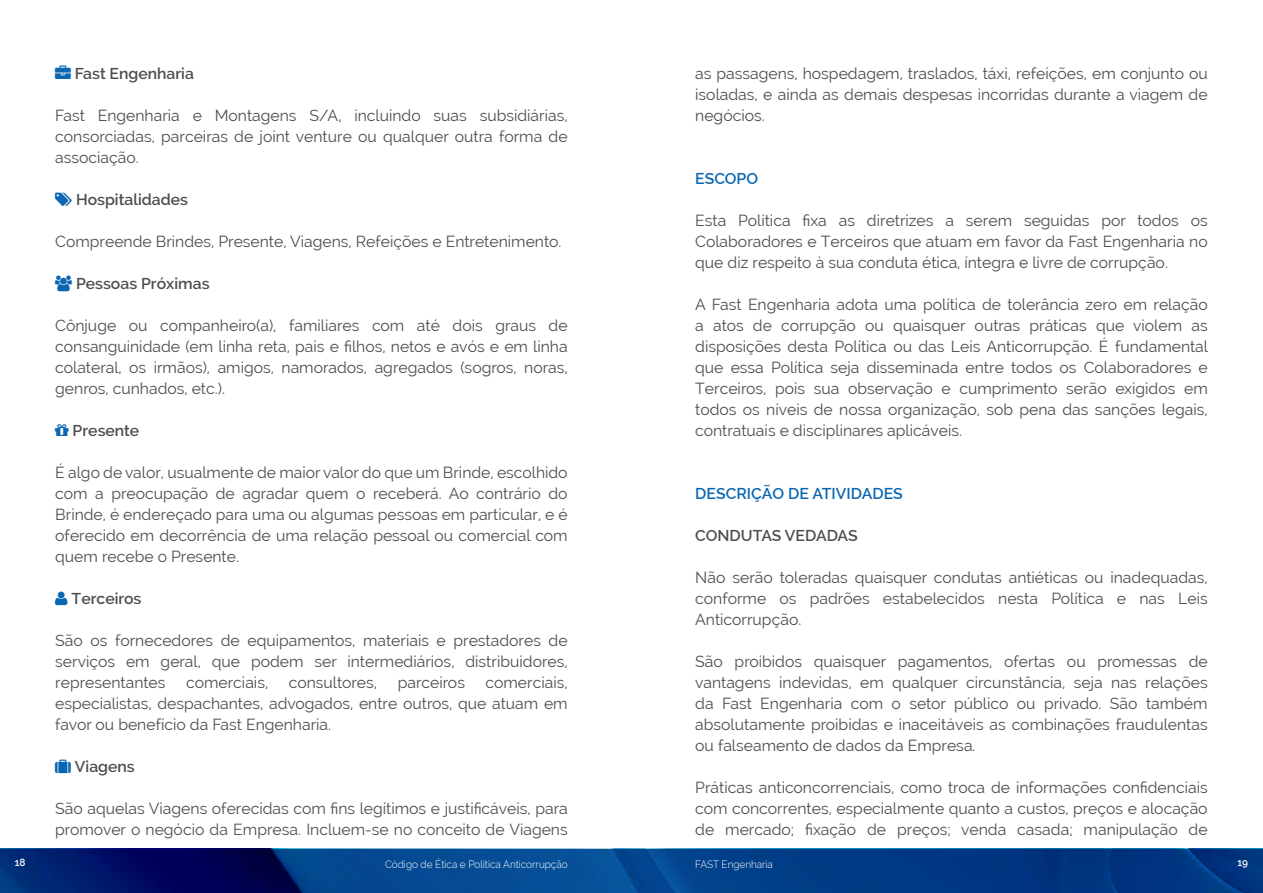
<style>
.page{position:relative;width:1263px;height:893px;background:#fff}
.page>*{position:absolute;margin:0;border:0;box-sizing:border-box;transform-origin:0 0}
.t1{font:15.75px/21px "Raleway";color:#4d4d4f;text-align:justify}
.t2{font:600 15.75px "Raleway";color:#4d4d4f}
.t3{font:600 15.75px "Raleway";color:#0b67b2}
.t4{font:300 10.5px "Raleway";color:#fff;scale:.95 1}
.t5{font:600 10.5px "Raleway";color:#fff;scale:.95 1}
</style>
<div class="page">
<svg style="left:0;top:849px;width:1263px;height:44px;background:#01347f"></svg>
<p class="t2" style="left:75px;top:64px;width:121px">Fast Engenharia</p>
<p class="t1" style="left:55px;top:105px;width:514px">Fast Engenharia e Montagens S/A, incluindo suas subsidiárias, consorciadas, parceiras de joint venture ou qualquer outra forma de associação.</p>
<p class="t2" style="left:76px;top:190px;width:114px">Hospitalidades</p>
<p class="t1" style="left:55px;top:231px;width:508px">Compreende Brindes, Presente, Viagens, Refeições e Entretenimento.</p>
<p class="t2" style="left:76px;top:274px;width:135px">Pessoas Próximas</p>
<p class="t1" style="left:55px;top:315px;width:514px">Cônjuge ou companheiro(a), familiares com até dois graus de consanguinidade (em linha reta, pais e filhos, netos e avós e em linha colateral, os irmãos), amigos, namorados, agregados (sogros, noras, genros, cunhados, etc.).</p>
<p class="t2" style="left:73px;top:421px;width:68px">Presente</p>
<p class="t1" style="left:55px;top:462px;width:514px">É algo de valor, usualmente de maior valor do que um Brinde, escolhido com a preocupação de agradar quem o receberá. Ao contrário do Brinde, é endereçado para uma ou algumas pessoas em particular, e é oferecido em decorrência de uma relação pessoal ou comercial com quem recebe o Presente.</p>
<p class="t2" style="left:72px;top:589px;width:71px">Terceiros</p>
<p class="t1" style="left:55px;top:630px;width:514px">São os fornecedores de equipamentos, materiais e prestadores de serviços em geral, que podem ser intermediários, distribuidores, representantes</p>
<p class="t1" style="left:55px;top:671px;width:514px;text-indent:430px">comerciais, especialistas, despachantes, advogados, entre outros, que atuam em favor ou benefício da Fast Engenharia.</p>
<p class="t2" style="left:75px;top:757px;width:61px">Viagens</p>
<p class="t1" style="left:55px;top:797px;width:514px">São aquelas Viagens oferecidas com fins legítimos e justificáveis, para promover o negócio da Empresa. Incluem-se no conceito de Viagens</p>
<p class="t1" style="left:186px;top:671px;width:84px">comerciais,</p>
<p class="t1" style="left:289px;top:671px;width:90px">consultores,</p>
<p class="t1" style="left:398px;top:671px;width:69px">parceiros</p>
<p class="t1" style="left:695px;top:62px;width:514px">as passagens, hospedagem, traslados, táxi, refeições, em conjunto ou isoladas, e ainda as demais despesas incorridas durante a viagem de negócios.</p>
<p class="t3" style="left:695px;top:169px;width:64px">ESCOPO</p>
<p class="t1" style="left:695px;top:209px;width:514px">Esta Política fixa as diretrizes a serem seguidas por todos os Colaboradores e Terceiros que atuam em favor da Fast Engenharia no que diz respeito à sua conduta ética, íntegra e livre de corrupção.</p>
<p class="t1" style="left:695px;top:293px;width:514px">A Fast Engenharia adota uma política de tolerância zero em relação a atos de corrupção ou quaisquer outras práticas que violem as disposições desta Política ou das Leis Anticorrupção. É fundamental que essa Política seja disseminada entre todos os Colaboradores e Terceiros, pois sua observação e cumprimento serão exigidos em todos os níveis de nossa organização, sob pena das sanções legais, contratuais e disciplinares aplicáveis.</p>
<p class="t3" style="left:695px;top:484px;width:209px">DESCRIÇÃO DE ATIVIDADES</p>
<p class="t2" style="left:695px;top:526px;width:164px">CONDUTAS VEDADAS</p>
<p class="t1" style="left:695px;top:566px;width:514px">Não serão toleradas quaisquer condutas antiéticas ou inadequadas, conforme os padrões estabelecidos nesta Política e nas Leis Anticorrupção.</p>
<p class="t1" style="left:695px;top:650px;width:514px">São proibidos quaisquer pagamentos, ofertas ou promessas de vantagens indevidas, em qualquer circunstância, seja nas relações da Fast Engenharia com o setor público ou privado. São também absolutamente proibidas e inaceitáveis as combinações fraudulentas ou falseamento de dados da Empresa.</p>
<p class="t1" style="left:695px;top:776px;width:514px">Práticas anticoncorrenciais, como troca de informações confidenciais com concorrentes, especialmente quanto a custos, preços e alocação de mercado; fixação de preços; venda casada; manipulação de</p>
<p class="t5" style="left:15px;top:857px;width:13px">18</p>
<p class="t4" style="left:385px;top:858px;width:194px">Código de Ética e Política Anticorrupção</p>
<p class="t4" style="left:695px;top:858px;width:83px">FAST Engenharia</p>
<p class="t5" style="left:1237px;top:857px;width:13px">19</p>
</div>
